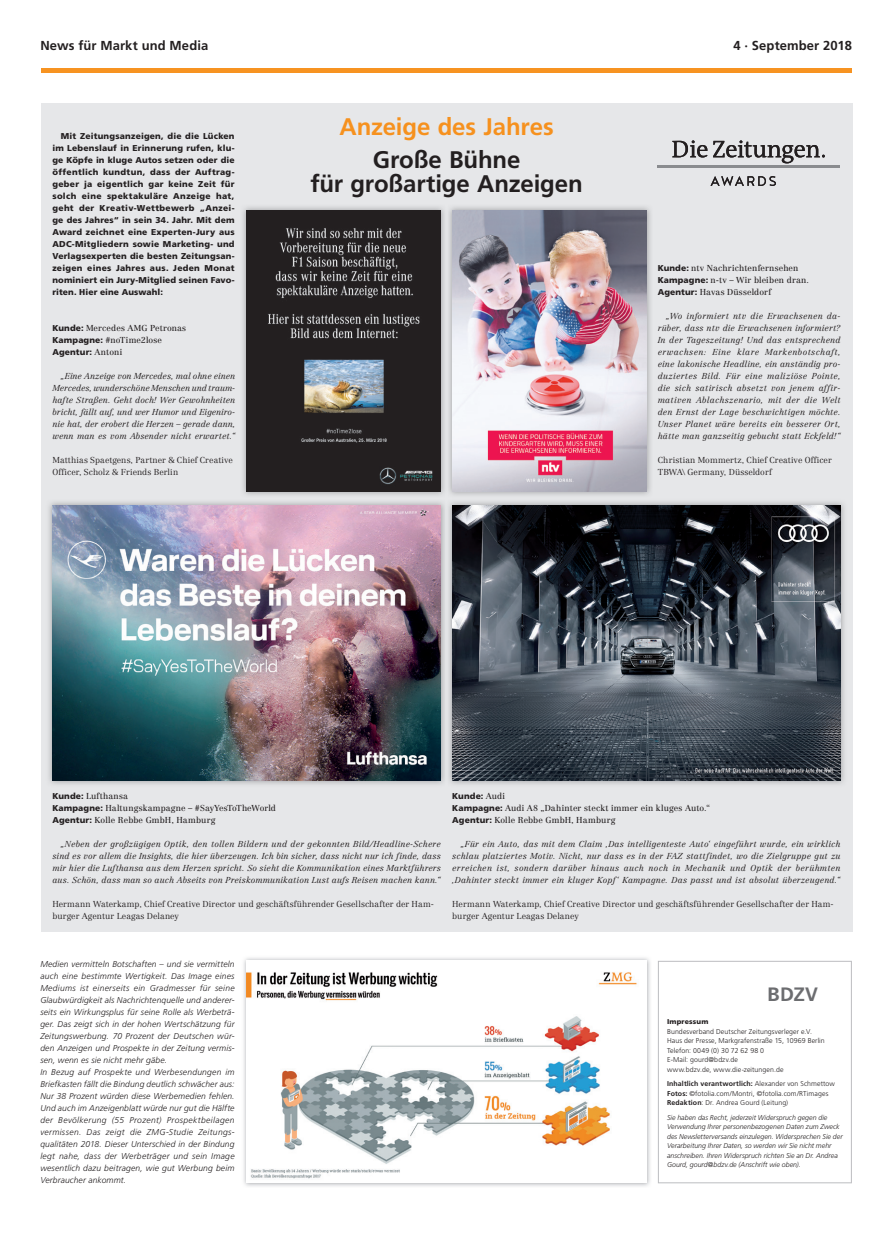
<style>
.page{position:relative;width:893px;height:1248px;background:#fff}
.page>*{position:absolute;margin:0;border:0;box-sizing:border-box;transform-origin:0 0}
.t1{font:700 24px/24px "Frutiger";letter-spacing:-.005em;color:#231f20;text-align:center}
.t2{font:700 24px "Frutiger";letter-spacing:-.005em;color:#f6911e}
.t3{font:700 19.4px "Frutiger";color:#6c6d70;scale:1.08 1}
.t4{font:700 13px "Frutiger";letter-spacing:.005em;color:#231f20}
.t5{font:italic 300 8.5px/12px "Centennial";letter-spacing:.015em;color:#231f20;text-align:justify}
.t6{font:italic 300 8.5px/12px "Frutiger";letter-spacing:.02em;color:#231f20}
.t7{font:900 8.5px/12px "Frutiger";letter-spacing:.01em;color:#231f20;text-align:justify}
.t8{font:300 8.5px/12px "Centennial";letter-spacing:.01em;color:#231f20}
.t9{font:8.5px/12px "Centennial";letter-spacing:.01em;color:#231f20}
.t10{font:300 7px/9.5px "Frutiger";letter-spacing:.01em;color:#231f20}
.t11{font:italic 300 7px/9.5px "Frutiger";color:#231f20}
.t12{font:900 7px "Frutiger";letter-spacing:.02em;color:#231f20}
.s1{font-family:"Frutiger";font-weight:900}
.s2{font-family:"Centennial";font-weight:400}
.s3{font-weight:700}
</style>
<div class="page">
<hr style="left:41px;top:69px;width:811px;height:4px;background:#f79321">
<div style="left:41px;top:103px;width:812px;height:828px;background:#e6e7e9"></div>
<svg style="left:672px;top:140px;width:153px;height:23px"></svg>
<hr style="left:658px;top:166px;width:182px;height:2px;background:#8a8c8f">
<svg style="left:711px;top:176px;width:65px;height:9px"></svg>
<img style="left:243px;top:207px;width:408px;height:288px">
<img style="left:247px;top:211px;width:194px;height:280px">
<img style="left:446px;top:207px;width:1px;height:288px">
<img style="left:452px;top:211px;width:194px;height:280px">
<img style="left:49px;top:502px;width:796px;height:283px">
<img style="left:452px;top:505px;width:389px;height:275px">
<img style="left:446px;top:502px;width:1px;height:283px">
<img style="left:52px;top:506px;width:389px;height:274px">
<svg style="left:658px;top:960px;width:194px;height:223px"></svg>
<img style="left:243px;top:957px;width:407px;height:230px">
<img style="left:247px;top:960px;width:399px;height:222px">
<h3 class="t4" style="left:40px;top:38px;width:169px">News für Markt und Media</h3>
<h3 class="t4" style="left:733px;top:38px;width:120px">4 · September 2018</h3>
<p class="t7" style="left:52px;top:129px;width:184px;text-indent:8px">Mit Zeitungsanzeigen, die die Lücken im Lebenslauf in Erinnerung rufen, klu&shy;ge Köpfe in kluge Autos setzen oder die öffentlich kundtun, dass der Auftrag&shy;geber ja eigentlich gar keine Zeit für solch eine spektakuläre Anzeige hat, geht der Kreativ-Wettbewerb „Anzei&shy;ge des Jahres“ in sein 34. Jahr. Mit dem Award zeichnet eine Experten-Jury aus ADC-Mitgliedern sowie Marketing- und Verlagsexperten die besten Zeitungsan&shy;zeigen eines Jahres aus. Jeden Monat nominiert ein Jury-Mitglied seinen Favo&shy;riten. Hier eine Auswahl:</p>
<p class="t9" style="left:52px;top:322px;width:135px"><span class="s1">Kunde:</span> Mercedes AMG Petronas<br><span class="s1">Kampagne:</span> #noTime2lose</p>
<p class="t7" style="left:52px;top:346px;width:71px">Agentur: <span class="s2">Antoni</span></p>
<p class="t5" style="left:52px;top:370px;width:184px;text-indent:8px">„Eine Anzeige von Mercedes, mal ohne einen Mercedes, wunderschöne Menschen und traum&shy;hafte Straßen. Geht doch! Wer Gewohnheiten bricht, fällt auf, und wer Humor und Eigeniro&shy;nie hat, der erobert die Herzen – gerade dann, wenn man es vom Absender nicht erwartet.“</p>
<p class="t8" style="left:52px;top:454px;width:182px">Matthias Spaetgens, Partner &amp; Chief Creative<br>Officer, Scholz &amp; Friends Berlin</p>
<h1 class="t2" style="left:339px;top:113px;width:216px">Anzeige des Jahres</h1>
<h1 class="t1" style="left:310px;top:147px;width:274px">Große Bühne<br>für großartige Anzeigen</h1>
<p class="t9" style="left:658px;top:262px;width:153px"><span class="s1">Kunde:</span> ntv Nachrichtenfernsehen<br><span class="s1">Kampagne:</span> n-tv – Wir bleiben dran.<br><span class="s1">Agentur:</span> Havas Düsseldorf</p>
<p class="t5" style="left:658px;top:310px;width:184px;text-indent:8px">„Wo informiert ntv die Erwachsenen da&shy;rüber, dass ntv die Erwachsenen informiert?<br>In der Tageszeitung! Und das entsprechend erwachsen: Eine klare Markenbotschaft, eine lakonische Headline, ein anständig pro&shy;duziertes Bild. Für eine maliziöse Pointe, die sich satirisch absetzt von jenem affir&shy;mativen Ablachszenario, mit der die Welt den Ernst der Lage beschwichtigen möchte.<br>Unser Planet wäre bereits ein besserer Ort, hätte man ganzseitig gebucht statt Eckfeld!“</p>
<p class="t8" style="left:658px;top:454px;width:176px">Christian Mommertz, Chief Creative Officer<br>TBWA\ Germany, Düsseldorf</p>
<p class="t9" style="left:52px;top:790px;width:225px"><span class="s1">Kunde:</span> Lufthansa<br><span class="s1">Kampagne:</span> Haltungskampagne – #SayYesToTheWorld<br><span class="s1">Agentur:</span> Kolle Rebbe GmbH, Hamburg</p>
<p class="t5" style="left:52px;top:838px;width:390px;text-indent:8px">„Neben der großzügigen Optik, den tollen Bildern und der gekonnten Bild/Headline-Schere sind es vor allem die Insights, die hier überzeugen. Ich bin sicher, dass nicht nur ich finde, dass mir hier die Lufthansa aus dem Herzen spricht. So sieht die Kommunikation eines Marktführers aus. Schön, dass man so auch Abseits von Preiskommunikation Lust aufs Reisen machen kann.“</p>
<p class="t8" style="left:52px;top:898px;width:383px">Hermann Waterkamp, Chief Creative Director und geschäftsführender Gesellschafter der Ham&shy;burger Agentur Leagas Delaney</p>
<p class="t7" style="left:452px;top:790px;width:54px">Kunde: <span class="s2">Audi</span></p>
<p class="t9" style="left:452px;top:802px;width:259px"><span class="s1">Kampagne:</span> Audi A8 „Dahinter steckt immer ein kluges Auto.“<br><span class="s1">Agentur:</span> Kolle Rebbe GmbH, Hamburg</p>
<p class="t5" style="left:452px;top:838px;width:390px;text-indent:8px">„Für ein Auto, das mit dem Claim ‚Das intelligenteste Auto‘ eingeführt wurde, ein wirklich schlau platziertes Motiv. Nicht, nur dass es in der FAZ stattfindet, wo die Zielgruppe gut zu erreichen ist, sondern darüber hinaus auch noch in Mechanik und Optik der berühmten ‚Dahinter steckt immer ein kluger Kopf‘ Kampagne. Das passt und ist absolut überzeugend.“</p>
<p class="t8" style="left:452px;top:898px;width:383px">Hermann Waterkamp, Chief Creative Director und geschäftsführender Gesellschafter der Ham&shy;burger Agentur Leagas Delaney</p>
<p class="t6" style="left:40px;top:958px;width:196px">Medien vermitteln Botschaften – und sie vermitteln auch eine bestimmte Wertigkeit. Das Image eines Mediums ist einerseits ein Gradmesser für seine Glaubwürdigkeit als Nachrichtenquelle und anderer&shy;seits ein Wirkungsplus für seine Rolle als Werbeträ&shy;ger. Das zeigt sich in der hohen Wertschätzung für Zeitungswerbung. 70 Prozent der Deutschen wür&shy;den Anzeigen und Prospekte in der Zeitung vermis&shy;sen, wenn es sie nicht mehr gäbe.<br>In Bezug auf Prospekte und Werbesendungen im Briefkasten fällt die Bindung deutlich schwächer aus:<br>Nur 38 Prozent würden diese Werbemedien fehlen.<br>Und auch im Anzeigenblatt würde nur gut die Hälfte der Bevölkerung (55 Prozent) Prospektbeilagen vermissen. Das zeigt die ZMG-Studie Zeitungs&shy;qualitäten 2018. Dieser Unterschied in der Bindung legt nahe, dass der Werbeträger und sein Image wesentlich dazu beitragen, wie gut Werbung beim Verbraucher ankommt.</p>
<h2 class="t3" style="left:767px;top:982px;width:48px">BDZV</h2>
<p class="t12" style="left:667px;top:1017px;width:43px">Impressum</p>
<p class="t10" style="left:667px;top:1026px;width:159px">Bundesverband Deutscher Zeitungsverleger e.V.<br>Haus der Presse, Markgrafenstraße 15, 10969 Berlin Telefon: 0049 (0) 30 72 62 98 0<br>E-Mail: gourd@bdzv.de<br>www.bdzv.de, www.die-zeitungen.de</p>
<p class="t10" style="left:667px;top:1078px;width:169px"><span class="s3">Inhaltlich verantwortlich:</span> Alexander von Schmettow<br><span class="s3">Fotos:</span> ©fotolia.com/Montri, ©fotolia.com/RTimages<br><span class="s3">Redaktion</span>: Dr. Andrea Gourd (Leitung)</p>
<p class="t11" style="left:667px;top:1112px;width:177px">Sie haben das Recht, jederzeit Widerspruch gegen die Verwendung Ihrer personenbezogenen Daten zum Zweck des Newsletterversands einzulegen. Widersprechen Sie der Verarbeitung Ihrer Daten, so werden wir Sie nicht mehr anschreiben. Ihren Widerspruch richten Sie an Dr. Andrea Gourd, gourd@bdzv.de (Anschrift wie oben).</p>
</div>
